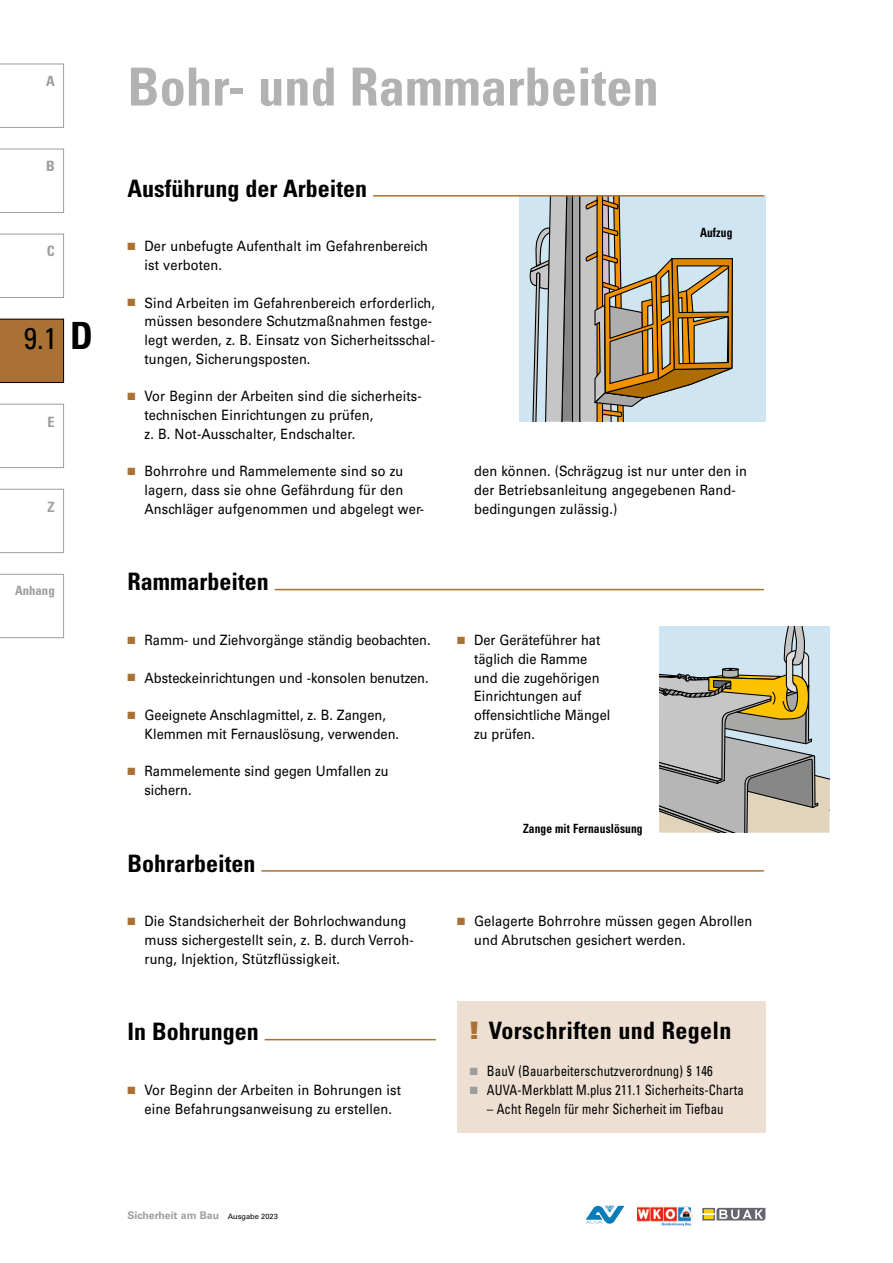
<style>
.page{position:relative;width:893px;height:1263px;background:#fff}
.page>*{position:absolute;margin:0;border:0;box-sizing:border-box;transform-origin:0 0}
.Head_groß_grau{font:700 condensed 52.5px "Univers";color:#b3b2b2}
.t1{font:condensed 30px "Univers";color:#000}
.Head_Linie{font:700 condensed 24px "Univers";color:#000}
.t2{font:14.25px/18.8px "Univers";letter-spacing:.01em;color:#000;scale:.9 1}
.t3{font:condensed 14.25px "Univers";letter-spacing:.01em;color:#000;scale:.9 1}
.t4{font:700 condensed 14.25px "Univers";color:#9d9d9c}
.t5{font:700 condensed 12.75px "Univers";letter-spacing:.01em;color:#000;scale:.9 1}
.t6{font:700 condensed 12.75px "Univers";color:#9d9d9c}
.t7{font:700 10.5px "Univers";color:#9d9d9c}
.s1{font-weight:700;font-size:37.5px}
.s2{color:#a97134}
.s3{font-weight:900;font-stretch:normal;color:#a97134}
.s4{color:#9d9d9c}
.s5{font-weight:400;font-size:7.5px;color:#000}
</style>
<div class="page">
<div style="left:0;top:319px;width:64px;height:64px;background:#a97134"></div>
<svg style="left:0;top:404px;width:64px;height:64px"></svg>
<svg style="left:0;top:64px;width:64px;height:64px"></svg>
<svg style="left:0;top:234px;width:64px;height:64px"></svg>
<svg style="left:0;top:149px;width:64px;height:64px"></svg>
<svg style="left:0;top:489px;width:64px;height:64px"></svg>
<svg style="left:0;top:574px;width:64px;height:64px"></svg>
<svg style="left:702px;top:1208px;width:63px;height:12px"></svg>
<img style="left:637px;top:1207px;width:56px;height:18px">
<svg style="left:586px;top:1205px;width:38px;height:19px"></svg>
<div style="left:519px;top:195px;width:246px;height:226px;background:#d0e5f2"></div>
<svg style="left:529px;top:197px;width:204px;height:224px"></svg>
<hr style="left:373px;top:195px;width:391px;height:2px;background:#a97134">
<hr style="left:275px;top:589px;width:489px;height:1px;background:#a97134">
<hr style="left:265px;top:1039px;width:171px;height:1px;background:#a97134">
<hr style="left:261px;top:870px;width:503px;height:2px;background:#a97134">
<svg style="left:659px;top:626px;width:170px;height:207px;background:#b8b9af"></svg>
<div style="left:457px;top:1001px;width:308px;height:132px;background:#ede0d2"></div>
<p class="t4" style="left:46px;top:72px;width:10px">A</p>
<p class="t4" style="left:46px;top:158px;width:10px">B</p>
<p class="t4" style="left:47px;top:243px;width:9px">C</p>
<h2 class="t1" style="left:24px;top:319px;width:71px">9.1 <span class="s1">D</span></h2>
<p class="t4" style="left:48px;top:413px;width:9px">E</p>
<p class="t4" style="left:48px;top:498px;width:9px">Z</p>
<p class="t6" style="left:15px;top:583px;width:41px">Anhang</p>
<p class="Head_groß_grau" style="left:128px;top:55px;width:533px">Bohr- und Rammarbeiten</p>
<p class="Head_Linie" style="left:128px;top:173px;width:241px">Ausführung der Arbeiten</p>
<p class="t2" style="left:145px;top:237px;width:316px;text-indent:-17px"><span class="s2">■</span> Der unbefugte Aufenthalt im Gefahrenbereich ist verboten.</p>
<p class="t2" style="left:145px;top:293px;width:324px;text-indent:-17px"><span class="s2">■</span> Sind Arbeiten im Gefahrenbereich erforderlich, müssen besondere Schutzmaßnahmen festge&shy;legt werden, z. B. Einsatz von Sicherheitsschal&shy;tungen, Sicherungsposten.</p>
<p class="t2" style="left:145px;top:387px;width:309px;text-indent:-17px"><span class="s2">■</span> Vor Beginn der Arbeiten sind die sicherheits&shy;technischen Einrichtungen zu prüfen,<br>z. B. Not-Ausschalter, Endschalter.</p>
<p class="t2" style="left:145px;top:462px;width:312px;text-indent:-17px"><span class="s2">■</span> Bohrrohre und Rammelemente sind so zu lagern, dass sie ohne Gefährdung für den<br>Anschläger aufgenommen und abgelegt wer-</p>
<p class="Head_Linie" style="left:128px;top:567px;width:143px">Rammarbeiten</p>
<p class="t2" style="left:128px;top:631px;width:338px"><span class="s2">■</span> Ramm- und Ziehvorgänge ständig beobachten.</p>
<p class="t2" style="left:128px;top:668px;width:336px"><span class="s2">■</span> Absteckeinrichtungen und -konsolen benutzen.</p>
<p class="t2" style="left:145px;top:706px;width:284px;text-indent:-17px"><span class="s2">■</span> Geeignete Anschlagmittel, z. B. Zangen,<br>Klemmen mit Fernauslösung, verwenden.</p>
<p class="t2" style="left:145px;top:762px;width:273px;text-indent:-17px"><span class="s2">■</span> Rammelemente sind gegen Umfallen zu sichern.</p>
<p class="Head_Linie" style="left:128px;top:848px;width:129px">Bohrarbeiten</p>
<p class="t2" style="left:145px;top:912px;width:299px;text-indent:-17px"><span class="s2">■</span> Die Standsicherheit der Bohrlochwandung muss sichergestellt sein, z. B. durch Verroh&shy;rung, Injektion, Stützflüssigkeit.</p>
<p class="Head_Linie" style="left:128px;top:1017px;width:133px">In Bohrungen</p>
<p class="t2" style="left:128px;top:1081px;width:305px;text-align:center"><span class="s2">■</span> Vor Beginn der Arbeiten in Bohrungen ist eine Befahrungsanweisung zu erstellen.</p>
<p class="t5" style="left:700px;top:224px;width:38px">Aufzug</p>
<p class="t2" style="left:474px;top:462px;width:305px">den können. (Schrägzug ist nur unter den in der Betriebsanleitung angegebenen Rand&shy;bedingungen zulässig.)</p>
<p class="t2" style="left:474px;top:631px;width:153px;text-indent:-17px"><span class="s2">■</span> Der Geräteführer hat täglich die Ramme und die zugehörigen<br>Einrichtungen auf offensichtliche Mängel zu prüfen.</p>
<p class="t5" style="left:523px;top:820px;width:134px">Zange mit Fernauslösung</p>
<p class="t2" style="left:474px;top:912px;width:311px;text-indent:-17px"><span class="s2">■</span> Gelagerte Bohrrohre müssen gegen Abrollen und Abrutschen gesichert werden.</p>
<p class="Head_Linie" style="left:470px;top:1016px;width:263px"><span class="s3">!</span> Vorschriften und Regeln</p>
<p class="t3" style="left:470px;top:1062px;width:271px"><span class="s4">■</span> BauV (Bauarbeiterschutzverordnung) § 146</p>
<p class="t3" style="left:470px;top:1081px;width:306px"><span class="s4">■</span> AUVA-Merkblatt M.plus 211.1 Sicherheits-Charta</p>
<p class="t3" style="left:487px;top:1100px;width:265px">– Acht Regeln für mehr Sicherheit im Tiefbau</p>
<p class="t7" style="left:128px;top:1209px;width:152px">Sicherheit am Bau <span class="s5">Ausgabe 2023</span></p>
</div>
